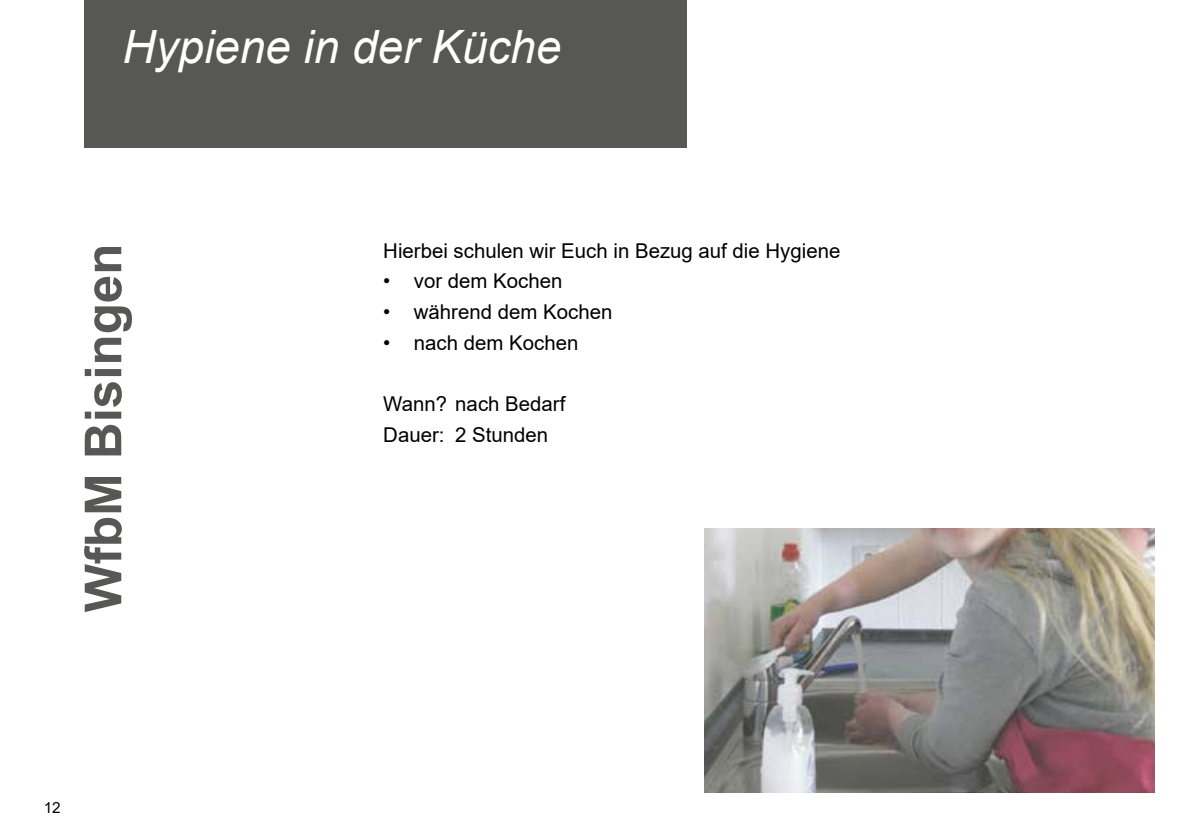
<style>
.page{position:relative;width:1191px;height:840px;background:#fff}
.page>*{position:absolute;margin:0;border:0;box-sizing:border-box;transform-origin:0 0}
.t1{font:700 51px "Arial";color:#575756}
.t2{font:italic 46px "Arial";color:#fff}
.t3{font:20.4px/30.6px "Arial";color:#000}
.t4{font:15.4px "Arial";color:#000}
</style>
<div class="page">
<div style="left:84px;top:0;width:602px;height:148px;background:#575756"></div>
<img style="left:704px;top:528px;width:450px;height:263px">
<h2 class="t2" style="left:122px;top:17px;width:440px">Hypiene in der Küche</h2>
<h1 class="t1" style="left:67px;top:612px;width:370px;rotate:-90deg">WfbM Bisingen</h1>
<p class="t3" style="left:383px;top:235px;width:458px">Hierbei schulen wir Euch in Bezug auf die Hygiene</p>
<p class="t3" style="left:383px;top:266px;width:181px">• vor dem Kochen</p>
<p class="t3" style="left:383px;top:296px;width:231px">• während dem Kochen</p>
<p class="t3" style="left:383px;top:327px;width:197px">• nach dem Kochen</p>
<p class="t3" style="left:383px;top:388px;width:183px">Wann? nach Bedarf<br>Dauer: 2 Stunden</p>
<p class="t4" style="left:44px;top:796px;width:19px">12</p>
</div>
